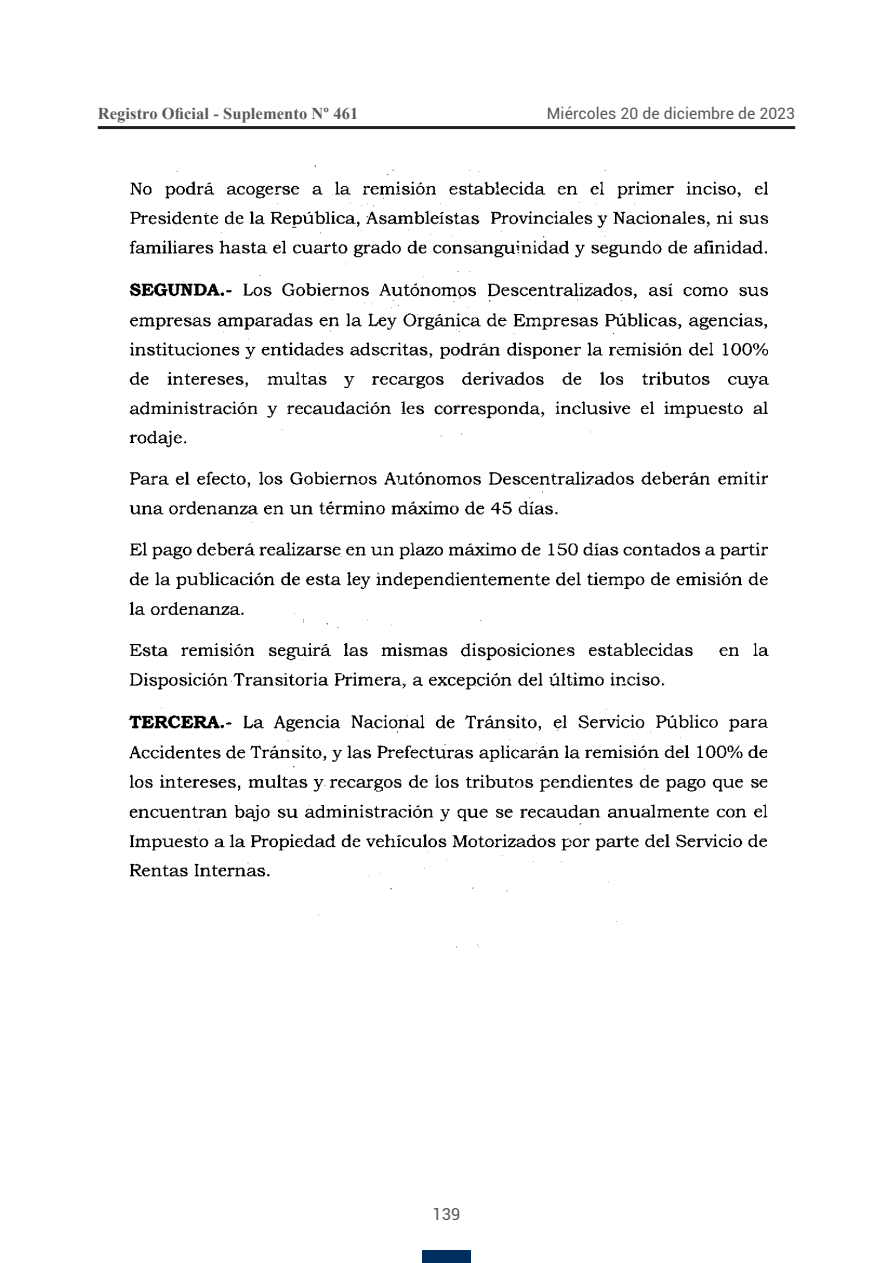
<style>
.page{position:relative;width:893px;height:1263px;background:#fff}
.page>*{position:absolute;margin:0;border:0;box-sizing:border-box;transform-origin:0 0}
.t1{font:700 16.5px "Times New Roman";letter-spacing:.005em;color:#57585a}
.t2{font:16.5px "Roboto";color:#57585a}
.t3{font:15.75px "Roboto";letter-spacing:.005em;color:#57585a}
</style>
<div class="page">
<hr style="left:98px;top:126px;width:697px;height:3px;background:#231f20">
<div style="left:422px;top:1250px;width:49px;height:13px;background:#002e5e"></div>
<img style="left:128px;top:165px;width:642px;height:783px">
<p class="t1" style="left:98px;top:102px;width:262px">Registro Oficial - Suplemento Nº 461</p>
<p class="t3" style="left:547px;top:102px;width:250px">Miércoles 20 de diciembre de 2023</p>
<p class="t2" style="left:432px;top:1203px;width:30px">139</p>
</div>
